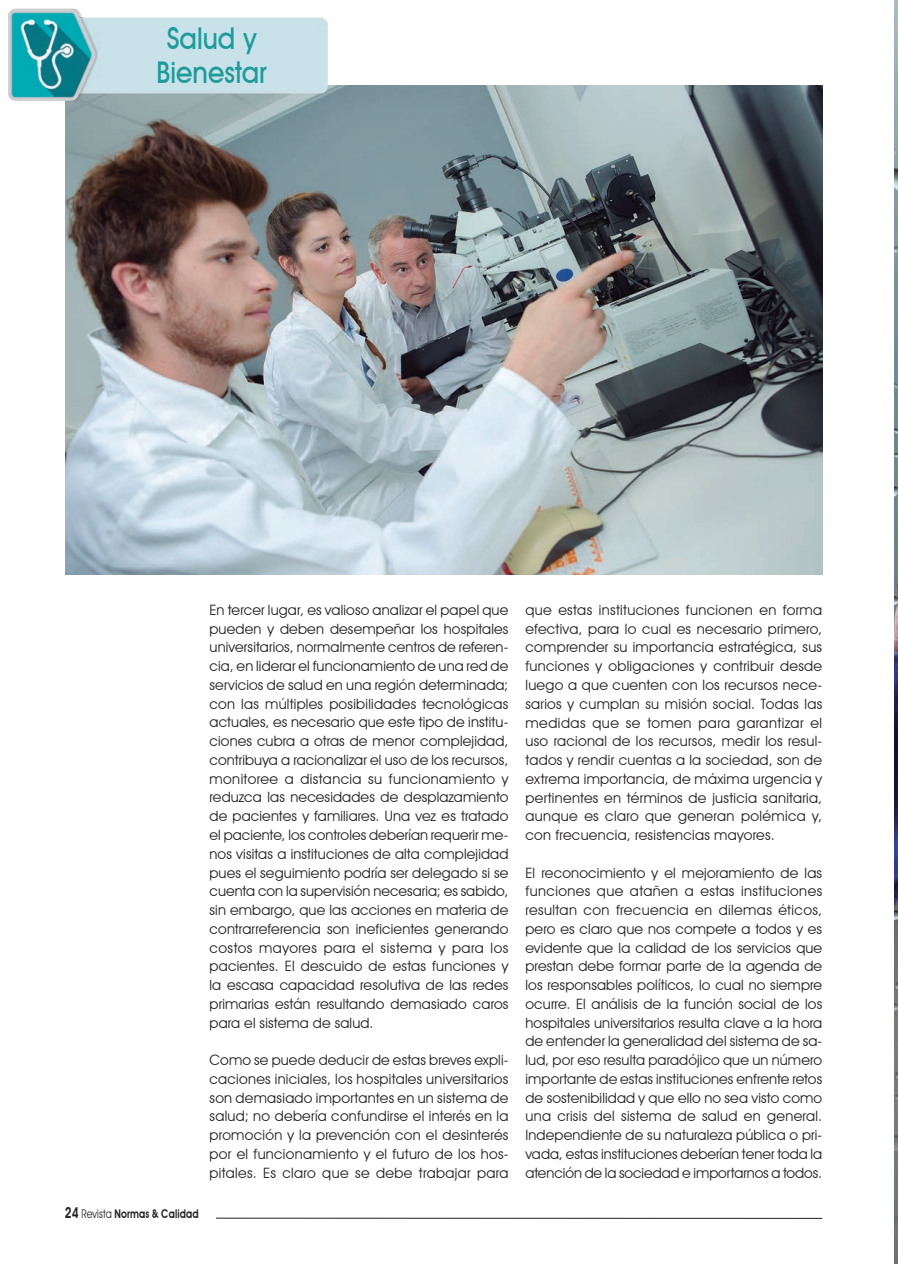
<style>
.page{position:relative;width:898px;height:1264px;background:#fff}
.page>*{position:absolute;margin:0;border:0;box-sizing:border-box;transform-origin:0 0}
.Antetítulos{font:500 30px "Avant Garde IT Cby BT";color:#1d9b9b;scale:.9 1}
.Body_Text{font:14.25px/18.8px "Avant Garde IT Cby BT";letter-spacing:.01em;color:#231f20;text-align:justify}
.t1{font:600 12px "Avant Garde IT Cby BT";letter-spacing:.015em;color:#231f20;scale:.8 1}
.s1{font-size:15px}
.s2{font-weight:400}
</style>
<div class="page">
<hr style="left:216px;top:1217px;width:606px;height:1px;background:#231f20">
<img style="left:65px;top:85px;width:757px;height:489px">
<img style="left:9px;top:9px;width:318px;height:92px">
<img style="left:894px;top:1px;width:3px;height:1261px">
<p class="Antetítulos" style="left:167px;top:20px;width:101px">Salud y</p>
<p class="Antetítulos" style="left:156px;top:54px;width:124px">Bienestar</p>
<p class="t1" style="left:65px;top:1207px;width:169px"><span class="s1">24</span> <span class="s2">Revista</span> Normas &amp; Calidad</p>
<p class="Body_Text" style="left:209px;top:600px;width:300px">En tercer lugar, es valioso analizar el papel que pueden y deben desempeñar los hospitales universitarios, normalmente centros de referen&shy;cia, en liderar el funcionamiento de una red de servicios de salud en una región determinada; con las múltiples posibilidades tecnológicas actuales, es necesario que este tipo de institu&shy;ciones cubra a otras de menor complejidad, contribuya a racionalizar el uso de los recursos, monitoree a distancia su funcionamiento y reduzca las necesidades de desplazamiento de pacientes y familiares. Una vez es tratado el paciente, los controles deberían requerir me&shy;nos visitas a instituciones de alta complejidad pues el seguimiento podría ser delegado si se cuenta con la supervisión necesaria; es sabido, sin embargo, que las acciones en materia de contrarreferencia son ineficientes generando costos mayores para el sistema y para los pacientes. El descuido de estas funciones y la escasa capacidad resolutiva de las redes primarias están resultando demasiado caros para el sistema de salud.</p>
<p class="Body_Text" style="left:209px;top:1050px;width:300px">Como se puede deducir de estas breves expli&shy;caciones iniciales, los hospitales universitarios son demasiado importantes en un sistema de salud; no debería confundirse el interés en la promoción y la prevención con el desinterés por el funcionamiento y el futuro de los hos&shy;pitales. Es claro que se debe trabajar para</p>
<p class="Body_Text" style="left:525px;top:600px;width:298px">que estas instituciones funcionen en forma efectiva, para lo cual es necesario primero, comprender su importancia estratégica, sus funciones y obligaciones y contribuir desde luego a que cuenten con los recursos nece&shy;sarios y cumplan su misión social. Todas las medidas que se tomen para garantizar el uso racional de los recursos, medir los resul&shy;tados y rendir cuentas a la sociedad, son de extrema importancia, de máxima urgencia y pertinentes en términos de justicia sanitaria, aunque es claro que generan polémica y, con frecuencia, resistencias mayores.</p>
<p class="Body_Text" style="left:525px;top:863px;width:298px">El reconocimiento y el mejoramiento de las funciones que atañen a estas instituciones resultan con frecuencia en dilemas éticos, pero es claro que nos compete a todos y es evidente que la calidad de los servicios que prestan debe formar parte de la agenda de los responsables políticos, lo cual no siempre ocurre. El análisis de la función social de los hospitales universitarios resulta clave a la hora de entender la generalidad del sistema de sa&shy;lud, por eso resulta paradójico que un número importante de estas instituciones enfrente retos de sostenibilidad y que ello no sea visto como una crisis del sistema de salud en general.<br>Independiente de su naturaleza pública o pri&shy;vada, estas instituciones deberían tener toda la atención de la sociedad e importarnos a todos.</p>
</div>
